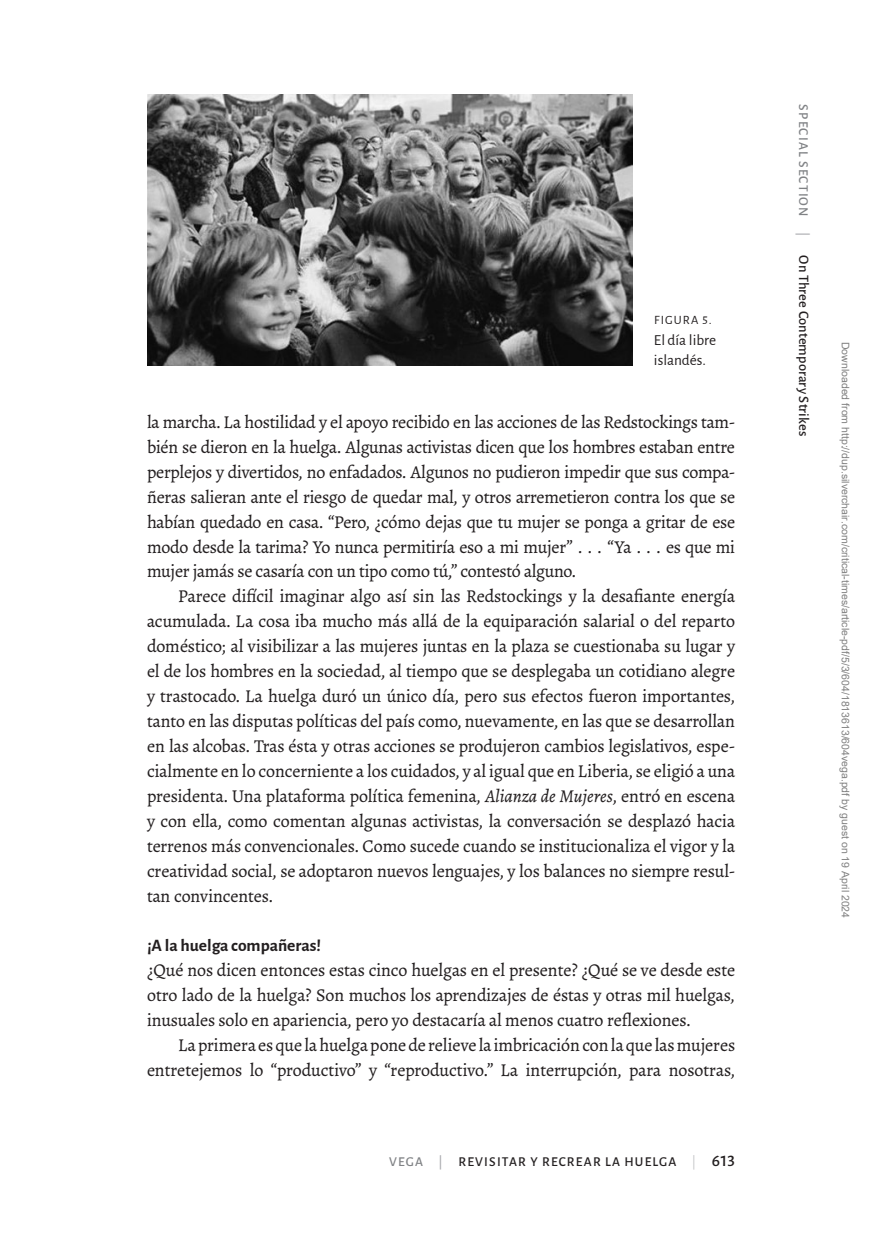
<style>
.page{position:relative;width:882px;height:1260px;background:#fff}
.page>*{position:absolute;margin:0;border:0;box-sizing:border-box;transform-origin:0 0}
.t1{font:18.2px/24.8px "Merope Basic";color:#231f20;text-align:justify}
.t2{font:700 17.5px "Alegreya Sans";color:#231f20}
.t3{font:15.4px/20.7px "Alegreya Sans";color:#231f20}
.t4{font:500 14.35px "Alegreya Sans";letter-spacing:.01em;color:#231f20}
.t5{font:500 13.65px "Alegreya Sans";letter-spacing:.09em;color:#231f20}
.t6{font:500 13.65px "Alegreya Sans";letter-spacing:.09em;color:#808285}
.t7{font:12.6px "Alegreya Sans";letter-spacing:.09em;color:#231f20}
.t8{font:10.5px "Arial";color:#808080}
.s1{color:#a8a9ad}
.s2{font-style:italic}
.s3{color:#808285}
.s4{font-weight:300;color:#a8a9ad}
.s5{font-size:17.5px}
</style>
<div class="page">
<img style="left:147px;top:95px;width:485px;height:270px">
<p class="t6" style="left:813px;top:104px;width:133px;rotate:90deg">SPECIAL SECTION <span class="s1">|</span></p>
<p class="t4" style="left:814px;top:255px;width:182px;rotate:90deg">On Three Contemporary Strikes</p>
<p class="t7" style="left:654px;top:311px;width:59px">FIGURA 5.</p>
<p class="t3" style="left:654px;top:328px;width:64px">El día libre islandés.</p>
<p class="t8" style="left:849px;top:342px;width:578px;rotate:90deg">Downloaded from http://dup.silverchair.com/critical-times/article-pdf/5/3/604/1813613/604vega.pdf by guest on 19 April 2024</p>
<p class="t1" style="left:147px;top:408px;width:590px">la marcha. La hostilidad y el apoyo recibido en las acciones de las Redstockings tam&shy;bién se dieron en la huelga. Algunas activistas dicen que los hombres estaban entre perplejos y divertidos, no enfadados. Algunos no pudieron impedir que sus compa&shy;ñeras salieran ante el riesgo de quedar mal, y otros arremetieron contra los que se habían quedado en casa. “Pero, ¿cómo dejas que tu mujer se ponga a gritar de ese modo desde la tarima? Yo nunca permitiría eso a mi mujer” . . . “Ya . . . es que mi mujer jamás se casaría con un tipo como tú,” contestó alguno.</p>
<p class="t1" style="left:147px;top:583px;width:590px;text-indent:32px">Parece difícil imaginar algo así sin las Redstockings y la desafiante energía acumulada. La cosa iba mucho más allá de la equiparación salarial o del reparto doméstico; al visibilizar a las mujeres juntas en la plaza se cuestionaba su lugar y el de los hombres en la sociedad, al tiempo que se desplegaba un cotidiano alegre y trastocado. La huelga duró un único día, pero sus efectos fueron importantes, tanto en las disputas políticas del país como, nuevamente, en las que se desarrollan en las alcobas. Tras ésta y otras acciones se produjeron cambios legislativos, espe&shy;cialmente en lo concerniente a los cuidados, y al igual que en Liberia, se eligió a una presidenta. Una plataforma política femenina, <span class="s2">Alianza de Mujeres</span>, entró en escena y con ella, como comentan algunas activistas, la conversación se desplazó hacia terrenos más convencionales. Como sucede cuando se institucionaliza el vigor y la creatividad social, se adoptaron nuevos lenguajes, y los balances no siempre resul&shy;tan convincentes.</p>
<p class="t2" style="left:147px;top:933px;width:176px">¡A la huelga compañeras!</p>
<p class="t1" style="left:147px;top:957px;width:590px">¿Qué nos dicen entonces estas cinco huelgas en el presente? ¿Qué se ve desde este otro lado de la huelga? Son muchos los aprendizajes de éstas y otras mil huelgas, inusuales solo en apariencia, pero yo destacaría al menos cuatro reflexiones.</p>
<p class="t1" style="left:147px;top:1031px;width:590px;text-align:right">La primera es que la huelga pone de relieve la imbricación con la que las mujeres entretejemos lo “productivo” y “reproductivo.” La interrupción, para nosotras,</p>
<p class="t5" style="left:389px;top:1151px;width:347px"><span class="s3">VEGA</span> <span class="s1">|</span> REVISITAR Y RECREAR LA HUELGA <span class="s4">|</span> <span class="s5">613</span></p>
</div>
